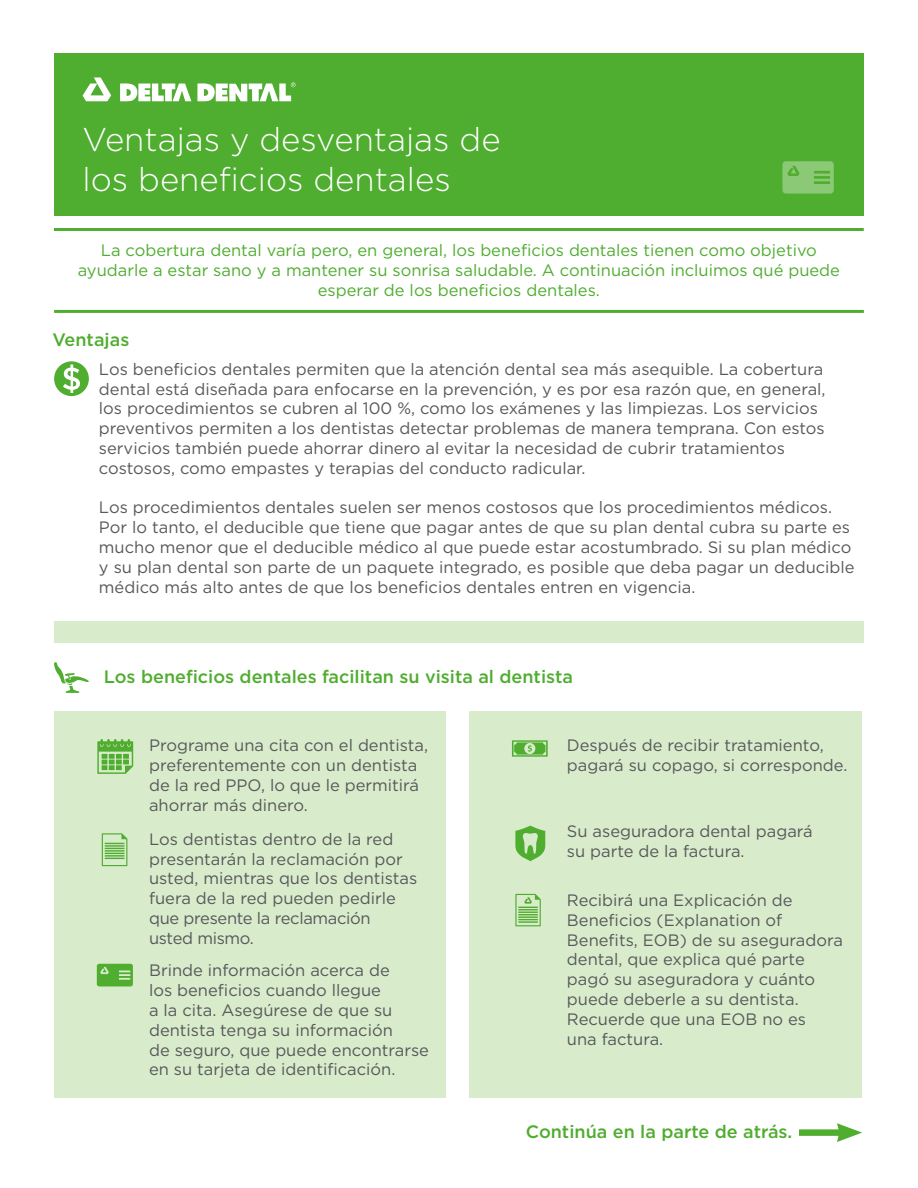
<style>
.page{position:relative;width:918px;height:1188px;background:#fff}
.page>*{position:absolute;margin:0;border:0;box-sizing:border-box;transform-origin:0 0}
.t1{font:300 33px/39.6px "Gotham";color:#fff}
.t2{font:500 18px "Gotham";color:#4fad2f}
.t3{font:16.5px/19.8px "Gotham";color:#57585a}
.t4{font:16.5px/19.8px "Gotham";color:#4fad2f;text-align:center}
</style>
<div class="page">
<div style="left:54px;top:54px;width:810px;height:162px;background:#4fad2f"></div>
<svg style="left:83px;top:77px;width:28px;height:24px"></svg>
<svg style="left:120px;top:83px;width:71px;height:19px"></svg>
<svg style="left:197px;top:82px;width:99px;height:20px"></svg>
<hr style="left:54px;top:228px;width:810px;height:3px;background:#4fad2f">
<div style="left:54px;top:711px;width:392px;height:387px;background:#d8ebcb"></div>
<div style="left:470px;top:711px;width:392px;height:387px;background:#d8ebcb"></div>
<hr style="left:54px;top:310px;width:810px;height:3px;background:#4fad2f">
<svg style="left:799px;top:1123px;width:63px;height:19px"></svg>
<svg style="left:54px;top:361px;width:35px;height:35px"></svg>
<svg style="left:54px;top:662px;width:35px;height:31px"></svg>
<svg style="left:782px;top:161px;width:52px;height:33px;background:#82c46b"></svg>
<svg style="left:97px;top:964px;width:36px;height:22px"></svg>
<svg style="left:102px;top:833px;width:25px;height:33px"></svg>
<svg style="left:97px;top:739px;width:36px;height:35px"></svg>
<svg style="left:515px;top:894px;width:26px;height:32px"></svg>
<svg style="left:512px;top:740px;width:36px;height:17px"></svg>
<svg style="left:515px;top:826px;width:30px;height:35px"></svg>
<div style="left:54px;top:621px;width:810px;height:22px;background:#d8ebcb"></div>
<h1 class="t1" style="left:83px;top:119px;width:420px">Ventajas y desventajas de los beneficios dentales</h1>
<p class="t4" style="left:78px;top:240px;width:764px">La cobertura dental varía pero, en general, los beneficios dentales tienen como objetivo ayudarle a estar sano y a mantener su sonrisa saludable. A continuación incluimos qué puede esperar de los beneficios dentales.</p>
<p class="t2" style="left:52px;top:328px;width:78px">Ventajas</p>
<p class="t3" style="left:99px;top:359px;width:728px">Los beneficios dentales permiten que la atención dental sea más asequible. La cobertura dental está diseñada para enfocarse en la prevención, y es por esa razón que, en general, los procedimientos se cubren al 100 %, como los exámenes y las limpiezas. Los servicios preventivos permiten a los dentistas detectar problemas de manera temprana. Con estos servicios también puede ahorrar dinero al evitar la necesidad de cubrir tratamientos costosos, como empastes y terapias del conducto radicular.</p>
<p class="t3" style="left:99px;top:497px;width:757px">Los procedimientos dentales suelen ser menos costosos que los procedimientos médicos.<br>Por lo tanto, el deducible que tiene que pagar antes de que su plan dental cubra su parte es mucho menor que el deducible médico al que puede estar acostumbrado. Si su plan médico y su plan dental son parte de un paquete integrado, es posible que deba pagar un deducible médico más alto antes de que los beneficios dentales entren en vigencia.</p>
<p class="t2" style="left:104px;top:664px;width:471px">Los beneficios dentales facilitan su visita al dentista</p>
<p class="t3" style="left:149px;top:735px;width:281px">Programe una cita con el dentista, preferentemente con un dentista de la red PPO, lo que le permitirá ahorrar más dinero.</p>
<p class="t3" style="left:149px;top:829px;width:270px">Los dentistas dentro de la red presentarán la reclamación por usted, mientras que los dentistas fuera de la red pueden pedirle que presente la reclamación usted mismo.</p>
<p class="t3" style="left:149px;top:960px;width:281px">Brinde información acerca de<br>los beneficios cuando llegue<br>a la cita. Asegúrese de que su dentista tenga su información<br>de seguro, que puede encontrarse en su tarjeta de identificación.</p>
<p class="t3" style="left:567px;top:735px;width:282px">Después de recibir tratamiento, pagará su copago, si corresponde.</p>
<p class="t3" style="left:567px;top:821px;width:247px">Su aseguradora dental pagará su parte de la factura.</p>
<p class="t3" style="left:567px;top:890px;width:277px">Recibirá una Explicación de<br>Beneficios (Explanation of<br>Benefits, EOB) de su aseguradora dental, que explica qué parte pagó su aseguradora y cuánto puede deberle a su dentista.<br>Recuerde que una EOB no es<br>una factura.</p>
<p class="t2" style="left:526px;top:1120px;width:268px">Continúa en la parte de atrás.</p>
</div>
